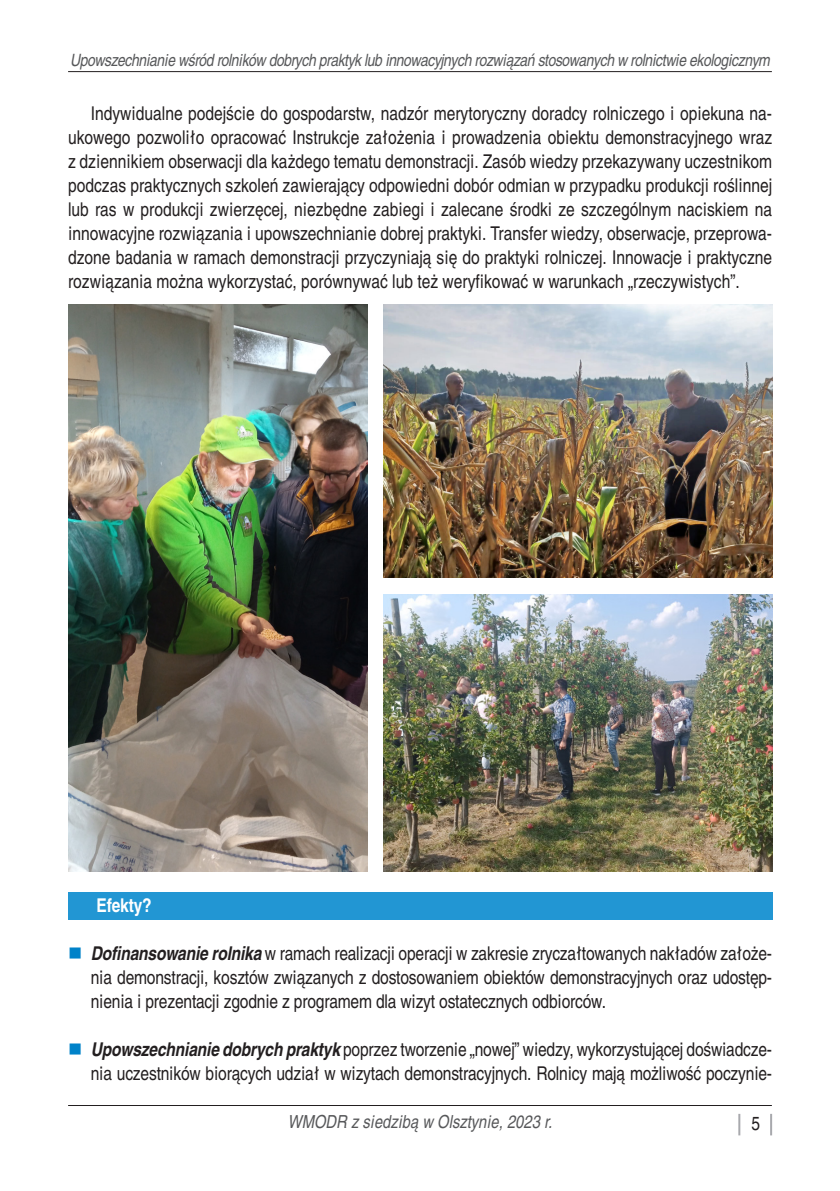
<style>
.page{position:relative;width:840px;height:1191px;background:#fff}
.page>*{position:absolute;margin:0;border:0;box-sizing:border-box;transform-origin:0 0}
.t1{font:19px/24px "Quasi Swiss Condensed";letter-spacing:-.01em;color:#231f20;text-align:justify}
.t2{font:700 19px "Quasi Swiss Condensed";letter-spacing:-.01em;color:#fff}
.t3{font:italic 18px "Quasi Swiss Condensed";color:#57585a}
.t4{font:italic 17px "Quasi Swiss Condensed";letter-spacing:-.025em;color:#57585a}
.s1{color:#0082c9}
.s2{font-weight:700;font-style:italic}
</style>
<div class="page">
<hr style="left:68px;top:71px;width:703px;height:1px;background:#231f20">
<hr style="left:68px;top:1105px;width:703px;height:1px;background:#231f20">
<hr style="left:738px;top:1113px;width:2px;height:22px;background:#a8a9ad">
<hr style="left:769px;top:1113px;width:2px;height:22px;background:#a8a9ad">
<div style="left:68px;top:892px;width:703px;height:27px;background:#2296d3"></div>
<img style="left:383px;top:305px;width:388px;height:272px">
<img style="left:383px;top:594px;width:388px;height:278px">
<img style="left:68px;top:305px;width:299px;height:567px">
<p class="t4" style="left:70px;top:50px;width:700px">Upowszechnianie wśród rolników dobrych praktyk lub innowacyjnych rozwiązań stosowanych w rolnictwie ekologicznym</p>
<p class="t1" style="left:68px;top:102px;width:705px;text-indent:23px">Indywidualne podejście do gospodarstw, nadzór merytoryczny doradcy rolniczego i opiekuna na&shy;ukowego pozwoliło opracować Instrukcje założenia i prowadzenia obiektu demonstracyjnego wraz z dziennikiem obserwacji dla każdego tematu demonstracji. Zasób wiedzy przekazywany uczestnikom podczas praktycznych szkoleń zawierający odpowiedni dobór odmian w przypadku produkcji roślinnej lub ras w produkcji zwierzęcej, niezbędne zabiegi i zalecane środki ze szczególnym naciskiem na innowacyjne rozwiązania i upowszechnianie dobrej praktyki. Transfer wiedzy, obserwacje, przeprowa&shy;dzone badania w ramach demonstracji przyczyniają się do praktyki rolniczej. Innowacje i praktyczne rozwiązania można wykorzystać, porównywać lub też weryfikować w warunkach „rzeczywistych”.</p>
<p class="t2" style="left:96px;top:894px;width:57px">Efekty?</p>
<p class="t1" style="left:91px;top:942px;width:682px;text-indent:-23px"><span class="s1">■</span> <span class="s2">Dofinansowanie rolnika</span> w ramach realizacji operacji w zakresie zryczałtowanych nakładów założe&shy;nia demonstracji, kosztów związanych z dostosowaniem obiektów demonstracyjnych oraz udostęp&shy;nienia i prezentacji zgodnie z programem dla wizyt ostatecznych odbiorców.</p>
<p class="t1" style="left:68px;top:1038px;width:705px;text-align:right"><span class="s1">■</span> <span class="s2">Upowszechnianie dobrych praktyk</span> poprzez tworzenie „nowej” wiedzy, wykorzystującej doświadcze&shy;nia uczestników biorących udział w wizytach demonstracyjnych. Rolnicy mają możliwość poczynie-</p>
<p class="t3" style="left:287px;top:1110px;width:266px">WMODR z siedzibą w Olsztynie, 2023 r.</p>
<p class="t1" style="left:751px;top:1111px;width:10px">5</p>
</div>
